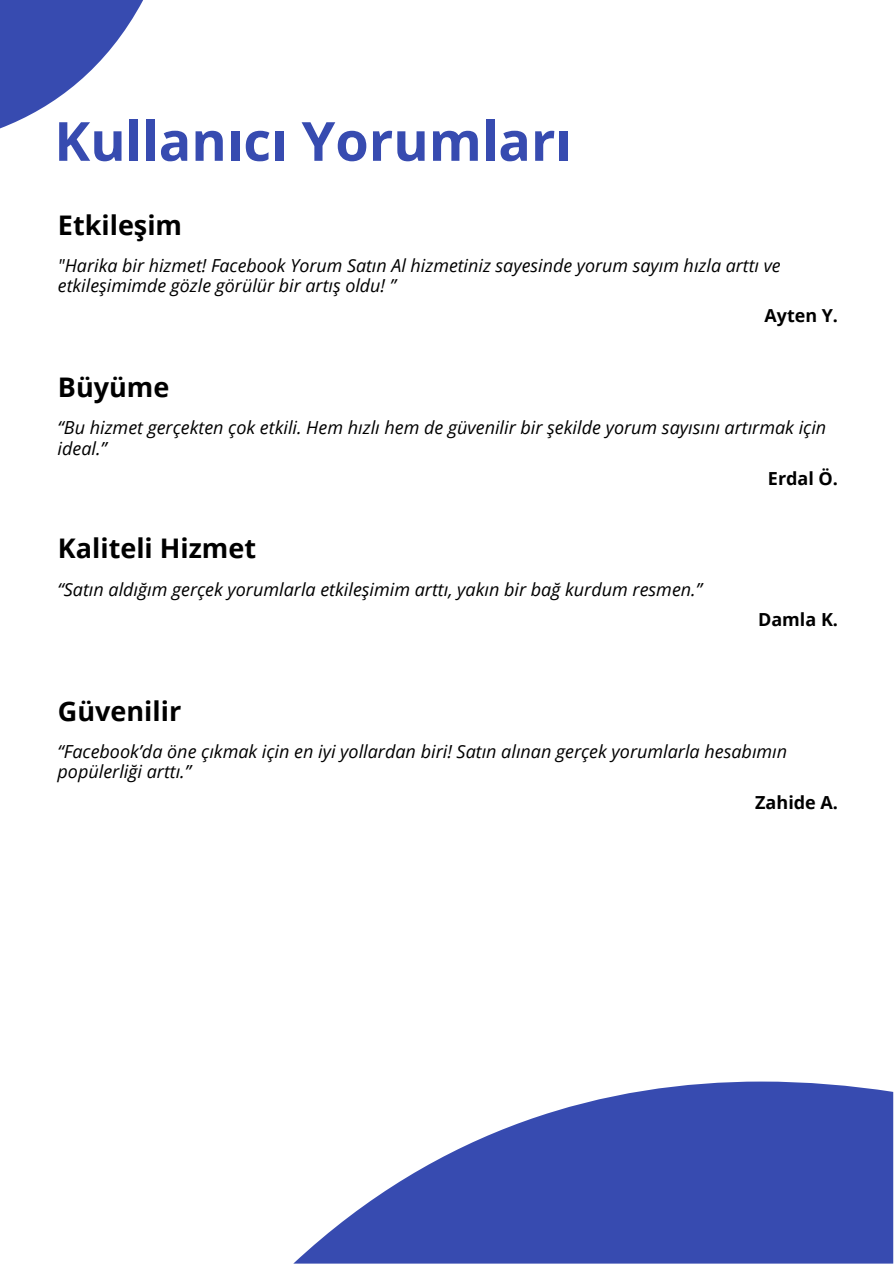
<style>
.page{position:relative;width:894px;height:1264px;background:#fff}
.page>*{position:absolute;margin:0;border:0;box-sizing:border-box;transform-origin:0 0}
.t1{font:700 54px "Open Sans";color:#374bb0}
.t2{font:700 27px "Open Sans";color:#000}
.t3{font:italic 18px/20.2px "Open Sans";color:#000}
.t4{font:700 18px "Open Sans";color:#000}
.t5{font:italic 17.85px/20.1px "Open Sans";color:#000}
.t6{font:700 17.85px "Open Sans";color:#000}
</style>
<div class="page">
<svg style="left:294px;top:1081px;width:599px;height:182px;fill:#374bb0"></svg>
<svg style="left:0;top:0;width:143px;height:128px"></svg>
<h1 class="t1" style="left:54px;top:103px;width:519px">Kullanıcı Yorumları</h1>
<h2 class="t2" style="left:58px;top:206px;width:126px">Etkileşim</h2>
<p class="t5" style="left:58px;top:255px;width:724px">"Harika bir hizmet! Facebook Yorum Satın Al hizmetiniz sayesinde yorum sayım hızla arttı ve etkileşimimde gözle görülür bir artış oldu! ”</p>
<p class="t6" style="left:764px;top:303px;width:75px">Ayten Y.</p>
<h2 class="t2" style="left:58px;top:368px;width:113px">Büyüme</h2>
<p class="t3" style="left:58px;top:417px;width:770px">“Bu hizmet gerçekten çok etkili. Hem hızlı hem de güvenilir bir şekilde yorum sayısını artırmak için ideal.”</p>
<p class="t4" style="left:767px;top:465px;width:72px">Erdal Ö.</p>
<h2 class="t2" style="left:58px;top:529px;width:199px">Kaliteli Hizmet</h2>
<p class="t3" style="left:58px;top:579px;width:646px">“Satın aldığım gerçek yorumlarla etkileşimim arttı, yakın bir bağ kurdum resmen.”</p>
<h2 class="t2" style="left:58px;top:691px;width:125px">Güvenilir</h2>
<p class="t4" style="left:757px;top:607px;width:81px">Damla K.</p>
<p class="t3" style="left:58px;top:741px;width:731px">“Facebook’da öne çıkmak için en iyi yollardan biri! Satın alınan gerçek yorumlarla hesabımın popülerliği arttı.”</p>
<p class="t4" style="left:755px;top:789px;width:84px">Zahide A.</p>
</div>
